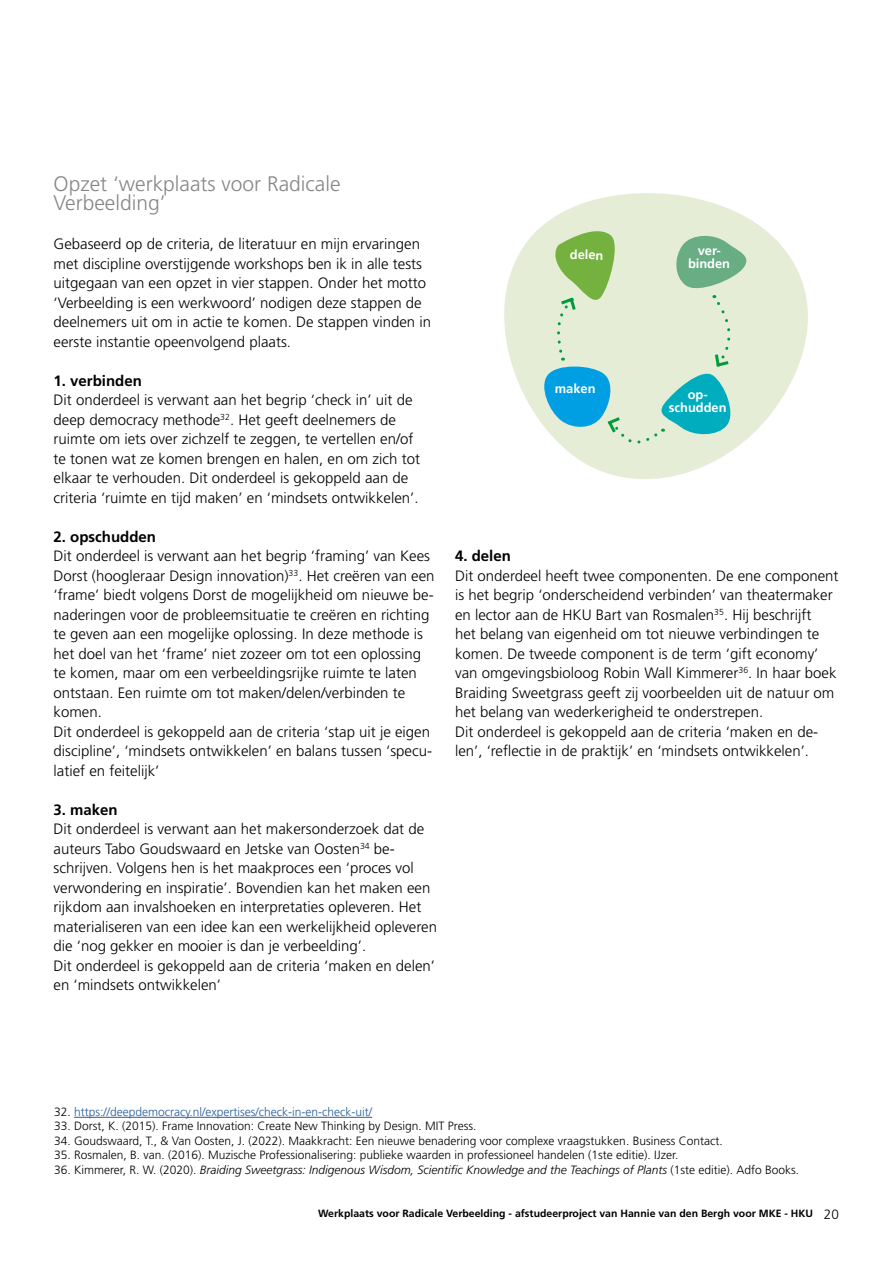
<style>
.page{position:relative;width:893px;height:1263px;background:#fff}
.page>*{position:absolute;margin:0;border:0;box-sizing:border-box;transform-origin:0 0}
.t1{font:300 21px/19.5px "Frutiger LT Std";color:#878787}
.t2{font:300 15px/19.5px "Frutiger LT Std";color:#000}
.t3{font:700 15px "Frutiger LT Std";color:#000}
.t4{font:700 12.9px/13px "Frutiger LT Std";letter-spacing:-.01em;color:#fff;text-align:center}
.t5{font:300 12px "Frutiger LT Std";color:#000}
.t6{font:italic 300 12px "Frutiger LT Std";color:#000}
.t7{font:300 12px "Frutiger LT Std";color:#275b9b}
.t8{font:700 10.5px "Frutiger LT Std";color:#000}
.s1{color:#000}
.s2{font-style:normal}
.s3{font-weight:300;font-size:13.5px}
</style>
<div class="page">
<hr style="left:74px;top:1117px;width:298px;height:1px;background:#275b9b">
<svg style="left:504px;top:193px;width:304px;height:286px;fill:#e5edd7"></svg>
<svg style="left:539px;top:222px;width:214px;height:230px;background:#b9dcc8"></svg>
<h1 class="t1" style="left:54px;top:174px;width:289px">Opzet ‘werkplaats voor Radicale<br>Verbeelding’</h1>
<p class="t2" style="left:54px;top:234px;width:379px">Gebaseerd op de criteria, de literatuur en mijn ervaringen met discipline overstijgende workshops ben ik in alle tests uitgegaan van een opzet in vier stappen. Onder het motto ‘Verbeelding is een werkwoord’ nodigen deze stappen de deelnemers uit om in actie te komen. De stappen vinden in eerste instantie opeenvolgend plaats.</p>
<p class="t3" style="left:54px;top:371px;width:90px">1. verbinden</p>
<p class="t2" style="left:54px;top:390px;width:368px">Dit onderdeel is verwant aan het begrip ‘check in’ uit de deep democracy methode<sup>32</sup>. Het geeft deelnemers de ruimte om iets over zichzelf te zeggen, te vertellen en/of te tonen wat ze komen brengen en halen, en om zich tot elkaar te verhouden. Dit onderdeel is gekoppeld aan de criteria ‘ruimte en tijd maken’ en ‘mindsets ontwikkelen’.</p>
<p class="t3" style="left:54px;top:527px;width:104px">2. opschudden</p>
<p class="t2" style="left:54px;top:546px;width:382px">Dit onderdeel is verwant aan het begrip ‘framing’ van Kees Dorst (hoogleraar Design innovation)<sup>33</sup>. Het creëren van een ‘frame’ biedt volgens Dorst de mogelijkheid om nieuwe be&shy;naderingen voor de probleemsituatie te creëren en richting te geven aan een mogelijke oplossing. In deze methode is het doel van het ‘frame’ niet zozeer om tot een oplossing te komen, maar om een verbeeldingsrijke ruimte te laten ontstaan. Een ruimte om tot maken/delen/verbinden te komen.<br>Dit onderdeel is gekoppeld aan de criteria ‘stap uit je eigen discipline’, ‘mindsets ontwikkelen’ en balans tussen ‘specu&shy;latief en feitelijk’</p>
<p class="t3" style="left:54px;top:800px;width:66px">3. maken</p>
<p class="t2" style="left:54px;top:819px;width:385px">Dit onderdeel is verwant aan het makersonderzoek dat de auteurs Tabo Goudswaard en Jetske van Oosten<sup>34</sup> be&shy;schrijven. Volgens hen is het maakproces een ‘proces vol verwondering en inspiratie’. Bovendien kan het maken een rijkdom aan invalshoeken en interpretaties opleveren. Het materialiseren van een idee kan een werkelijkheid opleveren die ‘nog gekker en mooier is dan je verbeelding’.<br>Dit onderdeel is gekoppeld aan de criteria ‘maken en delen’ en ‘mindsets ontwikkelen’</p>
<p class="t4" style="left:570px;top:248px;width:35px">delen</p>
<p class="t4" style="left:688px;top:244px;width:44px">ver&shy;binden</p>
<p class="t4" style="left:555px;top:382px;width:42px">maken</p>
<p class="t4" style="left:669px;top:388px;width:59px">op&shy;schudden</p>
<p class="t3" style="left:455px;top:547px;width:57px">4. delen</p>
<p class="t2" style="left:455px;top:566px;width:385px">Dit onderdeel heeft twee componenten. De ene component is het begrip ‘onderscheidend verbinden’ van theatermaker en lector aan de HKU Bart van Rosmalen<sup>35</sup>. Hij beschrijft<br>het belang van eigenheid om tot nieuwe verbindingen te komen. De tweede component is de term ‘gift economy’ van omgevingsbioloog Robin Wall Kimmerer<sup>36</sup>. In haar boek Braiding Sweetgrass geeft zij voorbeelden uit de natuur om het belang van wederkerigheid te onderstrepen.<br>Dit onderdeel is gekoppeld aan de criteria ‘maken en de&shy;len’, ‘reflectie in de praktijk’ en ‘mindsets ontwikkelen’.</p>
<p class="t7" style="left:54px;top:1105px;width:320px"><span class="s1">32.</span> https://deepdemocracy.nl/expertises/check-in-en-check-uit/</p>
<p class="t5" style="left:54px;top:1119px;width:424px">33. Dorst, K. (2015). Frame Innovation: Create New Thinking by Design. MIT Press.</p>
<p class="t5" style="left:54px;top:1134px;width:670px">34. Goudswaard, T., &amp; Van Oosten, J. (2022). Maakkracht: Een nieuwe benadering voor complexe vraagstukken. Business Contact.</p>
<p class="t5" style="left:54px;top:1148px;width:626px">35. Rosmalen, B. van. (2016). Muzische Professionalisering: publieke waarden in professioneel handelen (1ste editie). IJzer.</p>
<p class="t6" style="left:54px;top:1163px;width:747px"><span class="s2">36. Kimmerer, R. W. (2020).</span> Braiding Sweetgrass: Indigenous Wisdom, Scientific Knowledge and the Teachings of Plants <span class="s2">(1ste editie). Adfo Books.</span></p>
<p class="t8" style="left:318px;top:1207px;width:522px">Werkplaats voor Radicale Verbeelding - afstudeerproject van Hannie van den Bergh voor MKE - HKU <span class="s3">20</span></p>
</div>
